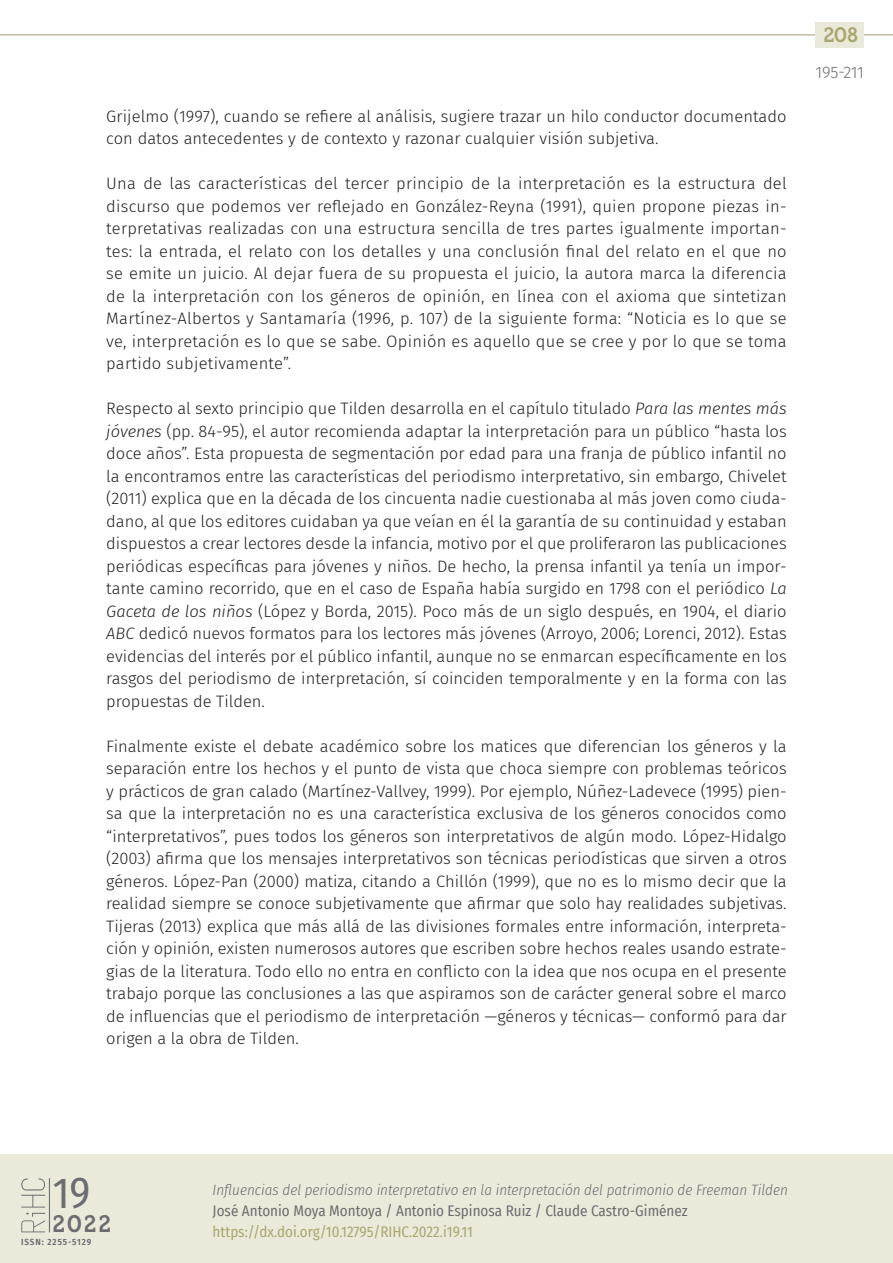
<style>
.page{position:relative;width:893px;height:1263px;background:#fff}
.page>*{position:absolute;margin:0;border:0;box-sizing:border-box;transform-origin:0 0}
.t1{font:43.2px "Fira Sans Condensed";color:#6c6d70}
.t2{font:600 24px "Gambero";color:#6c6d70}
.t3{font:600 21px "Gambero";color:#aaa671}
._00_bsc{font:300 16.5px/22.5px "Fira Sans";letter-spacing:.005em;color:#231f20;text-align:justify}
.t4{font:300 16.5px "Fira Sans";letter-spacing:-.02em;color:#6c6d70}
.t5{font:italic 300 15px "Fira Sans Condensed";color:#6c6d70}
.t6{font:15px "Fira Sans Condensed";color:#6c6d70}
.t7{font:15px "Fira Sans Condensed";color:#aaa671}
.t8{font:600 9px "Fira Sans Condensed";letter-spacing:.1em;color:#6c6d70}
.s1{font-style:italic}
</style>
<div class="page">
<hr style="left:0;top:34px;width:893px;height:1px;background:#aea385">
<div style="left:816px;top:22px;width:48px;height:26px;background:#ebeada"></div>
<div style="left:0;top:1154px;width:893px;height:109px;background:#ebeada"></div>
<hr style="left:49px;top:1178px;width:1px;height:54px;background:#6c6d70">
<svg style="left:21px;top:1178px;width:24px;height:29px"></svg>
<svg style="left:21px;top:1213px;width:24px;height:19px"></svg>
<p class="_00_bsc" style="left:106px;top:105px;width:682px">Grijelmo (1997), cuando se refiere al análisis, sugiere trazar un hilo conductor documentado con datos antecedentes y de contexto y razonar cualquier visión subjetiva.</p>
<p class="_00_bsc" style="left:106px;top:172px;width:682px">Una de las características del tercer principio de la interpretación es la estructura del discurso que podemos ver reflejado en González-Reyna (1991), quien propone piezas in&shy;terpretativas realizadas con una estructura sencilla de tres partes igualmente importan&shy;tes: la entrada, el relato con los detalles y una conclusión final del relato en el que no se emite un juicio. Al dejar fuera de su propuesta el juicio, la autora marca la diferencia de la interpretación con los géneros de opinión, en línea con el axioma que sintetizan Martínez-Albertos y Santamaría (1996, p. 107) de la siguiente forma: “Noticia es lo que se ve, interpretación es lo que se sabe. Opinión es aquello que se cree y por lo que se toma partido subjetivamente”.</p>
<p class="_00_bsc" style="left:106px;top:397px;width:682px">Respecto al sexto principio que Tilden desarrolla en el capítulo titulado <span class="s1">Para las mentes más jóvenes</span> (pp. 84-95), el autor recomienda adaptar la interpretación para un público “hasta los doce años”. Esta propuesta de segmentación por edad para una franja de público infantil no la encontramos entre las características del periodismo interpretativo, sin embargo, Chivelet (2011) explica que en la década de los cincuenta nadie cuestionaba al más joven como ciuda&shy;dano, al que los editores cuidaban ya que veían en él la garantía de su continuidad y estaban dispuestos a crear lectores desde la infancia, motivo por el que proliferaron las publicaciones periódicas específicas para jóvenes y niños. De hecho, la prensa infantil ya tenía un impor&shy;tante camino recorrido, que en el caso de España había surgido en 1798 con el periódico <span class="s1">La Gaceta de los niños</span> (López y Borda, 2015). Poco más de un siglo después, en 1904, el diario <span class="s1">ABC</span> dedicó nuevos formatos para los lectores más jóvenes (Arroyo, 2006; Lorenci, 2012). Estas evidencias del interés por el público infantil, aunque no se enmarcan específicamente en los rasgos del periodismo de interpretación, sí coinciden temporalmente y en la forma con las propuestas de Tilden.</p>
<p class="_00_bsc" style="left:106px;top:735px;width:682px">Finalmente existe el debate académico sobre los matices que diferencian los géneros y la separación entre los hechos y el punto de vista que choca siempre con problemas teóricos y prácticos de gran calado (Martínez-Vallvey, 1999). Por ejemplo, Núñez-Ladevece (1995) pien&shy;sa que la interpretación no es una característica exclusiva de los géneros conocidos como “interpretativos”, pues todos los géneros son interpretativos de algún modo. López-Hidalgo (2003) afirma que los mensajes interpretativos son técnicas periodísticas que sirven a otros géneros. López-Pan (2000) matiza, citando a Chillón (1999), que no es lo mismo decir que la realidad siempre se conoce subjetivamente que afirmar que solo hay realidades subjetivas.<br>Tijeras (2013) explica que más allá de las divisiones formales entre información, interpreta&shy;ción y opinión, existen numerosos autores que escriben sobre hechos reales usando estrate&shy;gias de la literatura. Todo ello no entra en conflicto con la idea que nos ocupa en el presente trabajo porque las conclusiones a las que aspiramos son de carácter general sobre el marco de influencias que el periodismo de interpretación —géneros y técnicas— conformó para dar origen a la obra de Tilden.</p>
<p class="t3" style="left:824px;top:22px;width:36px">208</p>
<p class="t4" style="left:816px;top:60px;width:50px">195-211</p>
<h1 class="t1" style="left:53px;top:1160px;width:39px">19</h1>
<h2 class="t2" style="left:53px;top:1209px;width:60px">2022</h2>
<p class="t8" style="left:21px;top:1234px;width:71px">ISSN: 2255-5129</p>
<p class="t5" style="left:213px;top:1179px;width:577px">Influencias del periodismo interpretativo en la interpretación del patrimonio de Freeman Tilden</p>
<p class="t6" style="left:213px;top:1199px;width:477px">José Antonio Moya Montoya / Antonio Espinosa Ruiz / Claude Castro-Giménez</p>
<p class="t7" style="left:213px;top:1220px;width:262px">https://dx.doi.org/10.12795/RIHC.2022.i19.11</p>
</div>
